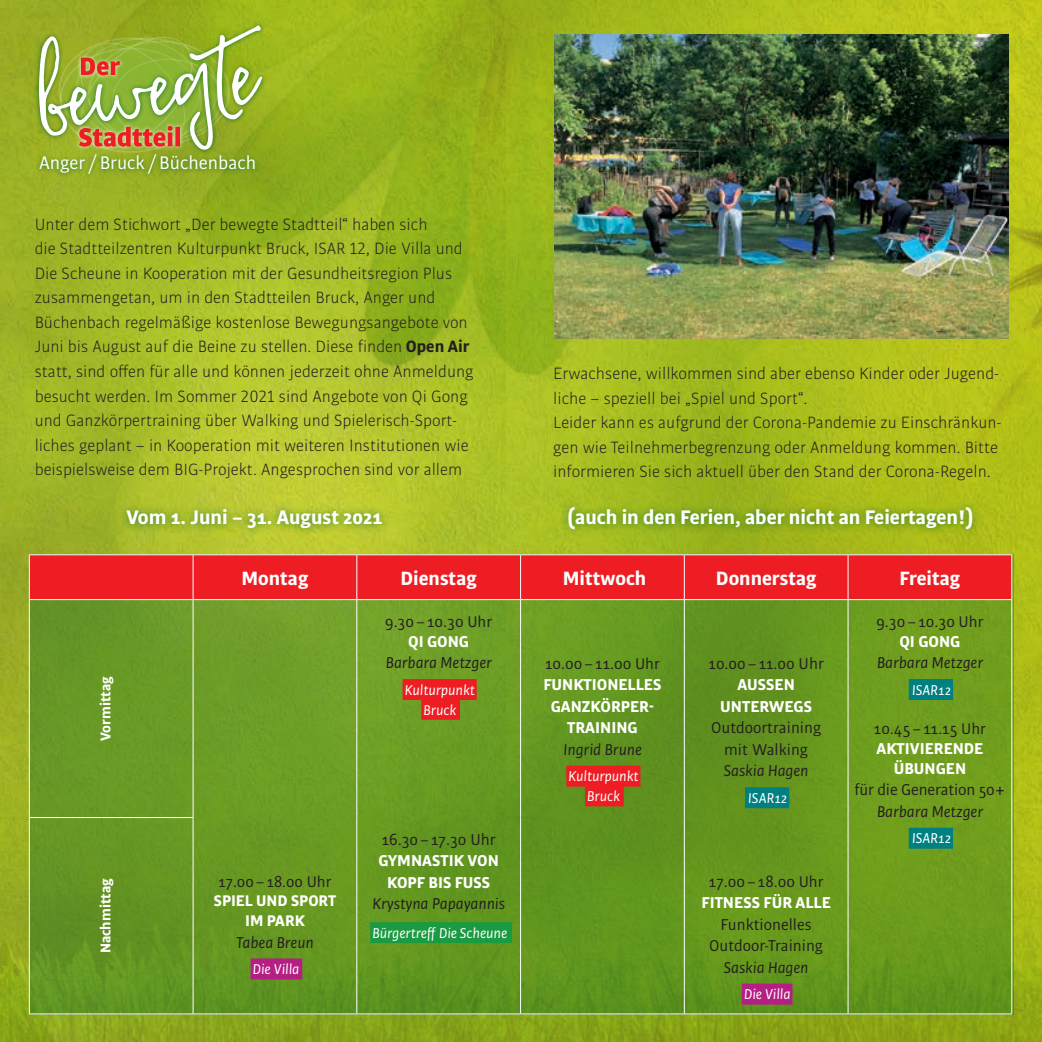
<style>
.page{position:relative;width:1042px;height:1042px;background:#fff}
.page>*{position:absolute;margin:0;border:0;box-sizing:border-box;transform-origin:0 0}
.t1{font:700 21px "Bulo";color:#fff}
.t2{font:700 20.65px "Bulo";color:#fff}
.t3{font:19.43px "Bulo";color:#fff}
.t4{font:300 17.5px/24.5px "Bulo";color:#231f20}
.t5{font:700 16.8px/21.5px "Bulo";color:#fff;text-align:center}
.t6{font:16.8px/19.8px "Bulo";color:#231f20;text-align:center}
.t7{font:italic 16.8px "Bulo";color:#231f20}
.t8{font:700 16.45px/19.8px "Bulo";color:#fff;text-align:center}
.t9{font:italic 15.22px/19.8px "Bulo";color:#fff;text-align:center}
.t10{font:700 15.05px "Bulo";color:#fff}
.s1{font-weight:700}
.s2{font-size:16.45px}
.s3{font-weight:700;color:#fff}
.s4{font-weight:400;color:#231f20}
.s5{font-weight:400;font-size:16.8px;color:#231f20}
.s6{font-weight:400;font-size:16.45px;color:#231f20}
</style>
<div class="page">
<img style="left:0;top:0;width:1042px;height:1042px">
<img style="left:554px;top:35px;width:454px;height:304px">
<div style="left:117px;top:499px;width:273px;height:38px;background:#016429;opacity:.75"></div>
<div style="left:559px;top:497px;width:423px;height:41px;background:#016429;opacity:.75"></div>
<div style="left:34px;top:20px;width:233px;height:135px;background:#016429;opacity:.75"></div>
<svg style="left:39px;top:25px;width:223px;height:133px"></svg>
<div style="left:35px;top:150px;width:225px;height:30px;background:#016429;opacity:.75"></div>
<svg style="left:29px;top:554px;width:984px;height:461px;fill:#679920"></svg>
<div style="left:30px;top:555px;width:981px;height:44px;background:#ee1d23"></div>
<hr style="left:29px;top:555px;width:1px;height:44px;background:#fff">
<hr style="left:357px;top:554px;width:163px;height:1px;background:#fff">
<hr style="left:356px;top:555px;width:1px;height:44px;background:#fff">
<hr style="left:520px;top:554px;width:164px;height:1px;background:#fff">
<hr style="left:520px;top:555px;width:1px;height:44px;background:#fff">
<hr style="left:684px;top:554px;width:164px;height:1px;background:#fff">
<hr style="left:684px;top:555px;width:1px;height:44px;background:#fff">
<hr style="left:848px;top:554px;width:164px;height:1px;background:#fff">
<hr style="left:847px;top:555px;width:1px;height:44px;background:#fff">
<hr style="left:1011px;top:555px;width:1px;height:44px;background:#fff">
<hr style="left:29px;top:600px;width:1px;height:41px;background:#fff">
<hr style="left:29px;top:641px;width:1px;height:176px;background:#fff">
<hr style="left:29px;top:818px;width:1px;height:41px;background:#fff">
<hr style="left:29px;top:859px;width:1px;height:154px;background:#fff">
<hr style="left:356px;top:600px;width:1px;height:41px;background:#fff">
<hr style="left:356px;top:641px;width:1px;height:176px;background:#fff">
<hr style="left:520px;top:600px;width:1px;height:41px;background:#fff">
<hr style="left:684px;top:600px;width:1px;height:41px;background:#fff">
<hr style="left:847px;top:600px;width:1px;height:41px;background:#fff">
<hr style="left:1011px;top:600px;width:1px;height:41px;background:#fff">
<hr style="left:1011px;top:641px;width:1px;height:176px;background:#fff">
<hr style="left:1011px;top:817px;width:1px;height:42px;background:#fff">
<hr style="left:1011px;top:859px;width:1px;height:154px;background:#fff">
<hr style="left:848px;top:1013px;width:164px;height:1px;background:#fff">
<hr style="left:520px;top:641px;width:1px;height:176px;background:#fff">
<hr style="left:520px;top:1013px;width:164px;height:1px;background:#fff">
<hr style="left:684px;top:641px;width:1px;height:176px;background:#fff">
<hr style="left:847px;top:641px;width:1px;height:176px;background:#fff">
<hr style="left:356px;top:817px;width:1px;height:42px;background:#fff">
<hr style="left:520px;top:817px;width:1px;height:42px;background:#fff">
<hr style="left:520px;top:859px;width:1px;height:154px;background:#fff">
<hr style="left:357px;top:1013px;width:163px;height:1px;background:#fff">
<hr style="left:684px;top:817px;width:1px;height:42px;background:#fff">
<hr style="left:847px;top:817px;width:1px;height:42px;background:#fff">
<hr style="left:356px;top:859px;width:1px;height:154px;background:#fff">
<hr style="left:193px;top:1013px;width:164px;height:1px;background:#fff">
<hr style="left:684px;top:859px;width:1px;height:154px;background:#fff">
<hr style="left:847px;top:859px;width:1px;height:154px;background:#fff">
<hr style="left:684px;top:1013px;width:164px;height:1px;background:#fff">
<hr style="left:29px;top:1013px;width:164px;height:1px;background:#fff">
<hr style="left:193px;top:600px;width:1px;height:41px;background:#fff">
<hr style="left:193px;top:641px;width:1px;height:176px;background:#fff">
<hr style="left:193px;top:818px;width:1px;height:41px;background:#fff">
<hr style="left:193px;top:859px;width:1px;height:154px;background:#fff">
<hr style="left:357px;top:599px;width:163px;height:1px;background:#fff">
<hr style="left:520px;top:599px;width:164px;height:1px;background:#fff">
<hr style="left:684px;top:599px;width:164px;height:1px;background:#fff">
<hr style="left:848px;top:599px;width:164px;height:1px;background:#fff">
<hr style="left:29px;top:554px;width:164px;height:1px;background:#fff">
<hr style="left:193px;top:554px;width:164px;height:1px;background:#fff">
<hr style="left:29px;top:599px;width:164px;height:1px;background:#fff">
<hr style="left:193px;top:599px;width:164px;height:1px;background:#fff">
<hr style="left:29px;top:817px;width:164px;height:1px;background:#fff">
<hr style="left:193px;top:555px;width:1px;height:44px;background:#fff">
<div style="left:402px;top:679px;width:75px;height:21px;background:#ee1d23"></div>
<div style="left:421px;top:699px;width:39px;height:21px;background:#ee1d23"></div>
<div style="left:909px;top:679px;width:44px;height:21px;background:#008081"></div>
<div style="left:909px;top:828px;width:44px;height:21px;background:#008081"></div>
<div style="left:566px;top:765px;width:74px;height:21px;background:#ee1d23"></div>
<div style="left:585px;top:785px;width:39px;height:21px;background:#ee1d23"></div>
<div style="left:745px;top:787px;width:44px;height:21px;background:#008081"></div>
<div style="left:370px;top:922px;width:142px;height:21px;background:#1a9a41"></div>
<div style="left:251px;top:958px;width:51px;height:21px;background:#b51e83"></div>
<div style="left:742px;top:983px;width:50px;height:21px;background:#b51e83"></div>
<p class="t3" style="left:39px;top:151px;width:219px">Anger /Bruck /Büchenbach</p>
<p class="t4" style="left:35px;top:212px;width:440px">Unter dem Stichwort „Der bewegte Stadtteil“ haben sich<br>die Stadtteilzentren Kulturpunkt Bruck, ISAR 12, Die Villa und Die Scheune in Kooperation mit der Gesundheitsregion Plus zusammengetan, um in den Stadtteilen Bruck, Anger und Büchenbach regelmäßige kostenlose Bewegungsangebote von Juni bis August auf die Beine zu stellen. Diese finden <span class="s1">Open Air </span>statt, sind offen für alle und können jederzeit ohne Anmeldung besucht werden. Im Sommer 2021 sind Angebote von Qi Gong und Ganzkörpertraining über Walking und Spielerisch-Sport&shy;liches geplant – in Kooperation mit weiteren Institutionen wie beispielsweise dem BIG-Projekt. Angesprochen sind vor allem</p>
<p class="t4" style="left:553px;top:361px;width:450px">Erwachsene, willkommen sind aber ebenso Kinder oder Jugend&shy;liche – speziell bei „Spiel und Sport“.<br>Leider kann es aufgrund der Corona-Pandemie zu Einschränkun&shy;gen wie Teilnehmerbegrenzung oder Anmeldung kommen. Bitte informieren Sie sich aktuell über den Stand der Corona-Regeln.</p>
<p class="t1" style="left:126px;top:503px;width:257px">Vom 1. Juni – 31. August 2021</p>
<p class="t1" style="left:567px;top:503px;width:408px">(auch in den Ferien, aber nicht an Feiertagen!)</p>
<p class="t10" style="left:96px;top:741px;width:66px;rotate:-90deg">Vormittag</p>
<p class="t10" style="left:96px;top:953px;width:77px;rotate:-90deg">Nachmittag</p>
<p class="t2" style="left:241px;top:565px;width:68px">Montag</p>
<p class="t2" style="left:400px;top:565px;width:78px">Dienstag</p>
<p class="t2" style="left:563px;top:565px;width:85px">Mittwoch</p>
<p class="t2" style="left:716px;top:565px;width:102px">Donnerstag</p>
<p class="t2" style="left:899px;top:565px;width:62px">Freitag</p>
<p class="t6" style="left:385px;top:611px;width:108px">9.30–10.30 <span class="s2">Uhr<br></span><span class="s3">QI GONG</span></p>
<p class="t7" style="left:385px;top:652px;width:108px">Barbara Metzger</p>
<p class="t9" style="left:404px;top:680px;width:72px">Kulturpunkt<br>Bruck</p>
<p class="t8" style="left:214px;top:871px;width:124px"><span class="s4">17.00</span><span class="s5">–</span><span class="s4">18.00 Uhr<br></span>SPIEL UND SPORT<br>IM PARK</p>
<p class="t7" style="left:236px;top:931px;width:79px">Tabea Breun</p>
<p class="t9" style="left:252px;top:959px;width:48px">Die Villa</p>
<p class="t6" style="left:382px;top:829px;width:115px">16.30–17.30 Uhr</p>
<p class="t5" style="left:378px;top:849px;width:122px">GYMNASTIK VON<br>KOPF BIS FUSS</p>
<p class="t7" style="left:372px;top:893px;width:134px">Krystyna Papayannis</p>
<p class="t9" style="left:372px;top:923px;width:137px">Bürgertreff Die Scheune</p>
<p class="t5" style="left:543px;top:652px;width:120px"><span class="s4">10.00–11.00</span> <span class="s6">Uhr<br></span>FUNKTIONELLES<br>GANZKÖRPER-<br>TRAINING</p>
<p class="t7" style="left:563px;top:739px;width:80px">Ingrid Brune</p>
<p class="t9" style="left:568px;top:766px;width:72px">Kulturpunkt<br>Bruck</p>
<p class="t6" style="left:708px;top:653px;width:117px">10.00–11.00 Uhr</p>
<p class="t5" style="left:720px;top:673px;width:93px">AUSSEN<br>UNTERWEGS</p>
<p class="t6" style="left:711px;top:716px;width:112px;line-height:21.5px">Outdoortraining mit Walking</p>
<p class="t7" style="left:724px;top:760px;width:86px">Saskia Hagen</p>
<p class="t9" style="left:748px;top:788px;width:41px">ISAR12</p>
<p class="t5" style="left:701px;top:870px;width:131px"><span class="s4">17.00–18.00</span> <span class="s6">Uhr<br></span>FITNESS FÜR ALLE</p>
<p class="t6" style="left:709px;top:913px;width:115px;line-height:21.5px">Funktionelles<br>Outdoor-Training</p>
<p class="t7" style="left:724px;top:957px;width:86px">Saskia Hagen</p>
<p class="t9" style="left:744px;top:984px;width:48px">Die Villa</p>
<p class="t6" style="left:876px;top:611px;width:108px">9.30–10.30 <span class="s2">Uhr<br></span><span class="s3">QI GONG</span></p>
<p class="t7" style="left:877px;top:652px;width:108px">Barbara Metzger</p>
<p class="t9" style="left:911px;top:680px;width:41px">ISAR12</p>
<p class="t5" style="left:874px;top:718px;width:114px;line-height:19.8px"><span class="s4">10.45–11.15</span> <span class="s6">Uhr<br></span>AKTIVIERENDE<br>ÜBUNGEN</p>
<p class="t6" style="left:854px;top:779px;width:152px">für die Generation 50+</p>
<p class="t7" style="left:877px;top:801px;width:108px">Barbara Metzger</p>
<p class="t9" style="left:911px;top:828px;width:41px">ISAR12</p>
</div>
